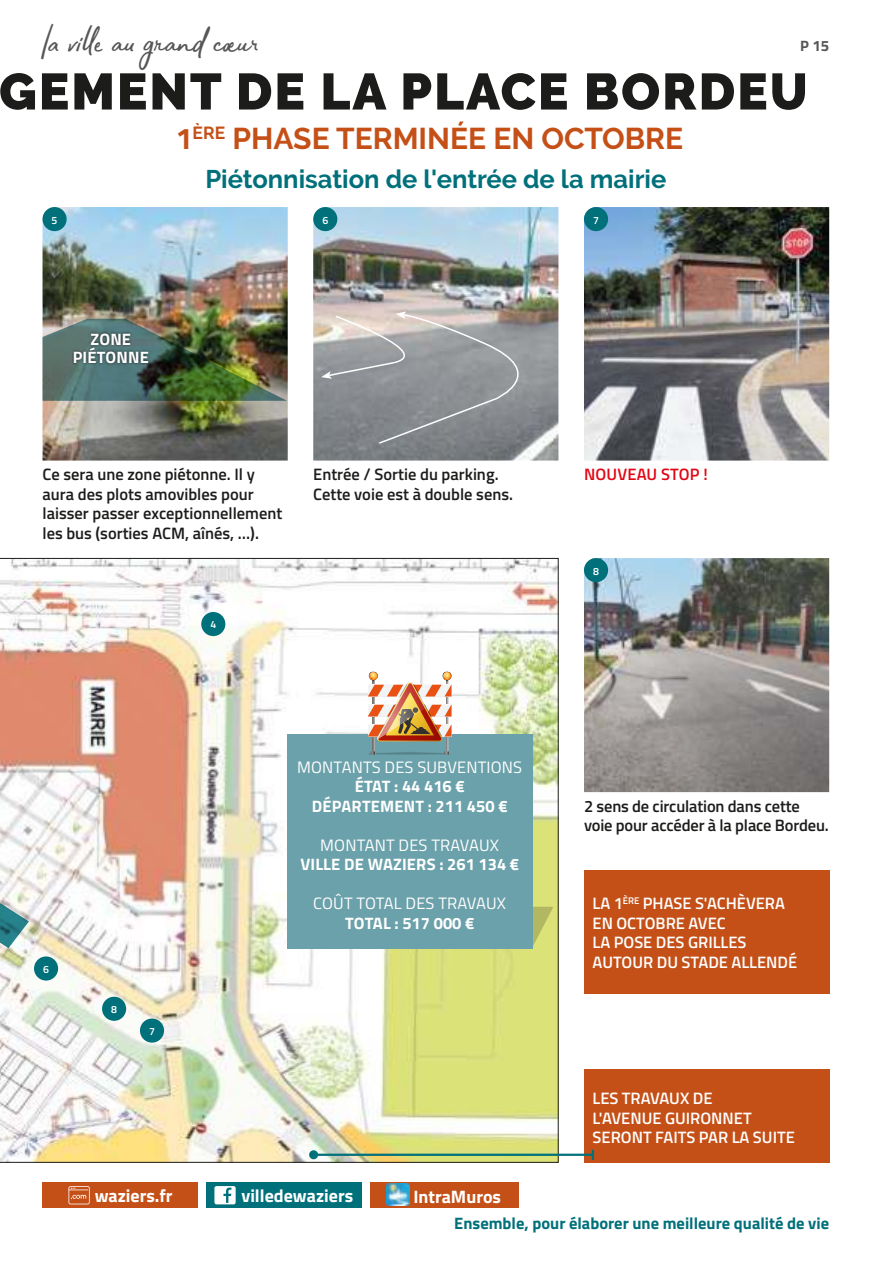
<style>
.page{position:relative;width:893px;height:1263px;background:#fff}
.page>*{position:absolute;margin:0;border:0;box-sizing:border-box;transform-origin:0 0}
.t1{font:900 51px "Raleway";letter-spacing:.04em;color:#1c1c1b}
.t2{font:40.5px "Bahagia";color:#575656}
.t3{font:700 30px "Raleway";color:#c55017}
.t4{font:700 25.5px "Raleway";color:#00707b}
.t5{font:700 18px "Titillium Web";color:#fff}
.t6{font:600 16.5px/19.5px "Titillium Web";color:#1c1c1b}
.t7{font:600 16.5px/19.5px "Titillium Web";color:#fff}
.t8{font:700 16.5px/18px "Titillium Web";letter-spacing:.01em;color:#fff;text-align:center}
.t9{font:16.5px "Titillium Web";letter-spacing:.01em;color:#fff}
.t10{font:700 16.5px "Titillium Web";color:#00707b}
.t11{font:600 16.5px "Titillium Web";letter-spacing:.01em;color:#e30513}
.t12{font:700 15px "Titillium Web";color:#575656}
.t13{font:600 10.5px "Titillium Web";color:#fff}
.s1{font-family:"Titillium Web"}
</style>
<div class="page">
<div style="left:43px;top:1182px;width:155px;height:26px;background:#c55017"></div>
<svg style="left:68px;top:1186px;width:22px;height:18px"></svg>
<div style="left:206px;top:1182px;width:155px;height:26px;background:#00707b"></div>
<svg style="left:214px;top:1186px;width:22px;height:18px"></svg>
<div style="left:370px;top:1182px;width:148px;height:25px;background:#c55017"></div>
<img style="left:387px;top:1183px;width:22px;height:22px">
<img style="left:0;top:558px;width:559px;height:605px">
<img style="left:313px;top:207px;width:245px;height:254px">
<svg style="left:321px;top:311px;width:231px;height:134px;background:#999a9c"></svg>
<img style="left:43px;top:207px;width:245px;height:254px">
<img style="left:43px;top:319px;width:244px;height:82px">
<div style="left:72px;top:331px;width:78px;height:35px;background:#1c1c1b;opacity:.75"></div>
<img style="left:584px;top:207px;width:245px;height:254px">
<img style="left:584px;top:558px;width:245px;height:234px">
<svg style="left:532px;top:907px;width:21px;height:42px"></svg>
<div style="left:287px;top:734px;width:245px;height:215px;background:#6ba1aa"></div>
<img style="left:372px;top:741px;width:2px;height:11px">
<img style="left:446px;top:741px;width:2px;height:11px">
<svg style="left:369px;top:752px;width:81px;height:3px"></svg>
<svg style="left:368px;top:671px;width:84px;height:70px"></svg>
<img style="left:377px;top:682px;width:49px;height:58px">
<svg style="left:0;top:774px;width:29px;height:174px"></svg>
<div style="left:201px;top:612px;width:24px;height:24px;background:#00707b;border-radius:50%"></div>
<div style="left:43px;top:207px;width:24px;height:24px;background:#00707b;border-radius:50%"></div>
<div style="left:313px;top:207px;width:24px;height:24px;background:#00707b;border-radius:50%"></div>
<div style="left:34px;top:956px;width:24px;height:24px;background:#00707b;border-radius:50%"></div>
<div style="left:584px;top:207px;width:24px;height:24px;background:#00707b;border-radius:50%"></div>
<div style="left:140px;top:1018px;width:24px;height:25px;background:#00707b;border-radius:50%"></div>
<div style="left:584px;top:558px;width:24px;height:24px;background:#00707b;border-radius:50%"></div>
<div style="left:102px;top:997px;width:24px;height:24px;background:#00707b;border-radius:50%"></div>
<div style="left:584px;top:870px;width:245px;height:123px;background:#c55017"></div>
<div style="left:584px;top:1069px;width:245px;height:94px;background:#c55017"></div>
<hr style="left:314px;top:1153px;width:279px;height:3px;background:#00707b">
<div style="left:309px;top:1150px;width:9px;height:9px;background:#00707b;border-radius:50%"></div>
<svg style="left:592px;top:1150px;width:2px;height:10px"></svg>
<h2 class="t2" style="left:43px;top:13px;width:217px">la ville au grand cœur</h2>
<h1 class="t1" style="left:-1px;top:62px;width:810px">GEMENT DE LA PLACE BORDEU</h1>
<h3 class="t3" style="left:176px;top:121px;width:509px"><span class="s1">1</span><sup>ÈRE</sup> PHASE TERMINÉE EN OCTOBRE</h3>
<h3 class="t4" style="left:205px;top:164px;width:462px">Piétonnisation de l'entrée de la mairie</h3>
<p class="t12" style="left:800px;top:37px;width:30px">P 15</p>
<p class="t13" style="left:52px;top:214px;width:7px">5</p>
<p class="t13" style="left:322px;top:214px;width:7px">6</p>
<p class="t8" style="left:73px;top:330px;width:78px">ZONE<br>PIÉTONNE</p>
<p class="t13" style="left:593px;top:214px;width:7px">7</p>
<p class="t6" style="left:43px;top:464px;width:241px">Ce sera une zone piétonne. Il y aura des plots amovibles pour laisser passer exceptionnellement les bus (sorties ACM, aînés, …).</p>
<p class="t6" style="left:313px;top:464px;width:201px">Entrée / Sortie du parking.<br>Cette voie est à double sens.</p>
<p class="t11" style="left:584px;top:465px;width:125px">NOUVEAU STOP !</p>
<p class="t13" style="left:210px;top:619px;width:7px">4</p>
<p class="t13" style="left:593px;top:565px;width:7px">8</p>
<p class="t13" style="left:43px;top:963px;width:7px">6</p>
<p class="t13" style="left:111px;top:1003px;width:7px">8</p>
<p class="t13" style="left:149px;top:1025px;width:7px">7</p>
<p class="t9" style="left:297px;top:757px;width:226px">MONTANTS DES SUBVENTIONS</p>
<p class="t8" style="left:312px;top:776px;width:197px;line-height:19.5px">ÉTAT : 44 416 €<br>DÉPARTEMENT : 211 450 €</p>
<p class="t9" style="left:320px;top:835px;width:180px">MONTANT DES TRAVAUX</p>
<p class="t8" style="left:300px;top:855px;width:220px">VILLE DE WAZIERS : 261 134 €</p>
<p class="t9" style="left:313px;top:894px;width:194px">COÛT TOTAL DES TRAVAUX</p>
<p class="t8" style="left:345px;top:914px;width:131px">TOTAL : 517 000 €</p>
<p class="t5" style="left:95px;top:1185px;width:79px">waziers.fr</p>
<p class="t5" style="left:241px;top:1185px;width:113px">villedewaziers</p>
<p class="t5" style="left:413px;top:1185px;width:89px">IntraMuros</p>
<p class="t6" style="left:584px;top:796px;width:246px">2 sens de circulation dans cette voie pour accéder à la place Bordeu.</p>
<p class="t7" style="left:593px;top:893px;width:206px">LA 1<sup>ÈRE</sup> PHASE S'ACHÈVERA<br>EN OCTOBRE AVEC<br>LA POSE DES GRILLES<br>AUTOUR DU STADE ALLENDÉ</p>
<p class="t7" style="left:593px;top:1088px;width:204px">LES TRAVAUX DE<br>L'AVENUE GUIRONNET<br>SERONT FAITS PAR LA SUITE</p>
<p class="t10" style="left:454px;top:1213px;width:376px">Ensemble, pour élaborer une meilleure qualité de vie</p>
</div>
